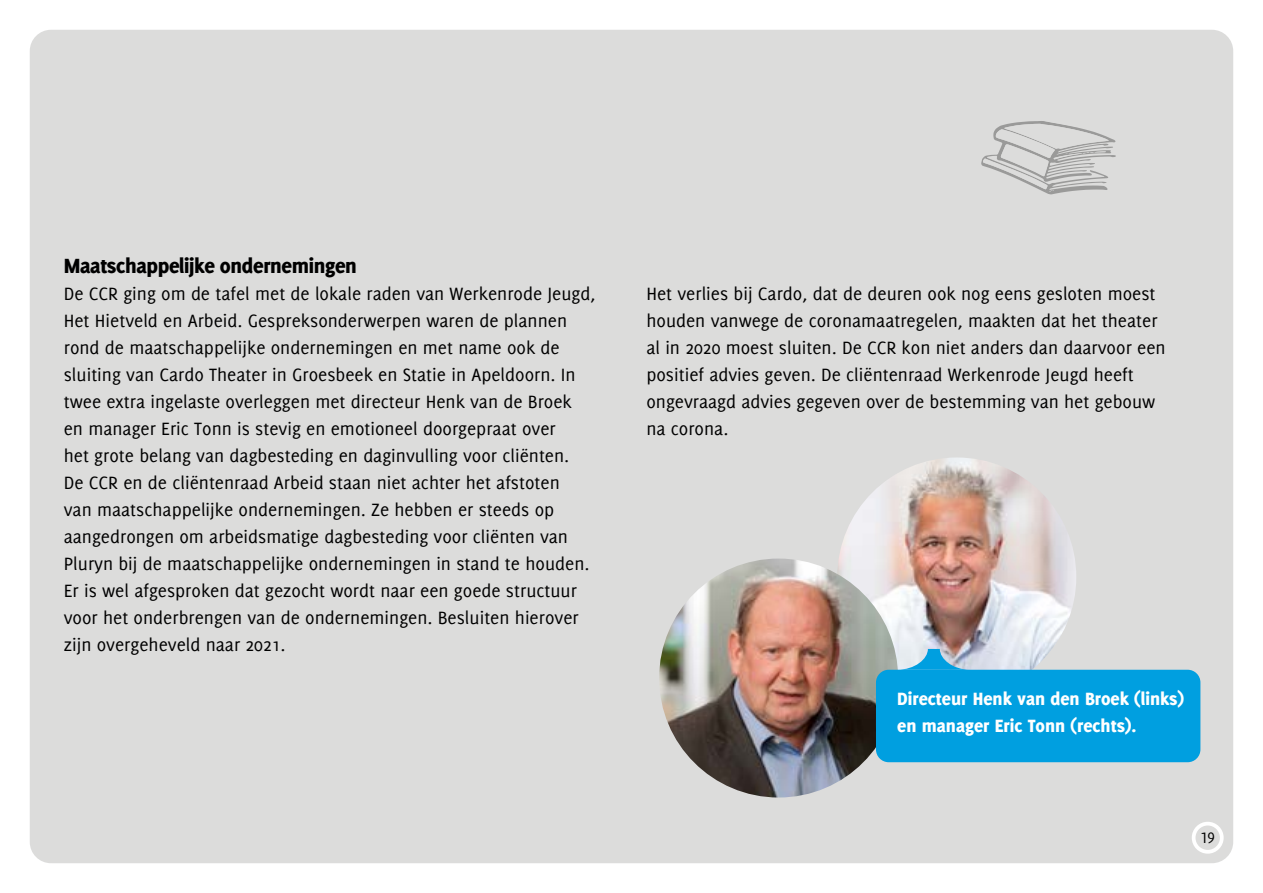
<style>
.page{position:relative;width:1263px;height:893px;background:#fff}
.page>*{position:absolute;margin:0;border:0;box-sizing:border-box;transform-origin:0 0}
.t1{font:800 22.5px "Delicious";letter-spacing:-.015em;color:#000}
.t2{font:19.5px/27px "Delicious";color:#000}
.t3{font:800 19.5px/27px "Delicious";color:#fff}
.t4{font:16.5px "Delicious Small Caps";color:#000}
</style>
<div class="page">
<div style="left:30px;top:30px;width:1203px;height:833px;background:#dcdcdb;border-radius:21px"></div>
<svg style="left:981px;top:121px;width:135px;height:74px"></svg>
<img style="left:837px;top:457px;width:239px;height:239px;border-radius:119px">
<img style="left:659px;top:559px;width:239px;height:238px;border-radius:119px">
<div style="left:876px;top:670px;width:324px;height:92px;background:#009fe0;border-radius:13px"></div>
<svg style="left:897px;top:649px;width:73px;height:21px"></svg>
<div style="left:1192px;top:822px;width:32px;height:32px;border:4px solid #fff;border-radius:50%"></div>
<p class="t1" style="left:64px;top:252px;width:295px">Maatschappelijke ondernemingen</p>
<p class="t2" style="left:64px;top:280px;width:533px">De CCR ging om de tafel met de lokale raden van Werkenrode Jeugd, Het Hietveld en Arbeid. Gespreksonderwerpen waren de plannen rond de maatschappelijke ondernemingen en met name ook de sluiting van Cardo Theater in Groesbeek en Statie in Apeldoorn. In twee extra ingelaste overleggen met directeur Henk van de Broek en manager Eric Tonn is stevig en emotioneel doorgepraat over<br>het grote belang van dagbesteding en daginvulling voor cliënten.<br>De CCR en de cliëntenraad Arbeid staan niet achter het afstoten<br>van maatschappelijke ondernemingen. Ze hebben er steeds op aangedrongen om arbeidsmatige dagbesteding voor cliënten van Pluryn bij de maatschappelijke ondernemingen in stand te houden.<br>Er is wel afgesproken dat gezocht wordt naar een goede structuur voor het onderbrengen van de ondernemingen. Besluiten hierover zijn overgeheveld naar 2021.</p>
<p class="t2" style="left:646px;top:280px;width:521px">Het verlies bij Cardo, dat de deuren ook nog eens gesloten moest houden vanwege de coronamaatregelen, maakten dat het theater al in 2020 moest sluiten. De CCR kon niet anders dan daarvoor een positief advies geven. De cliëntenraad Werkenrode Jeugd heeft ongevraagd advies gegeven over de bestemming van het gebouw na corona.</p>
<p class="t3" style="left:897px;top:685px;width:288px">Directeur Henk van den Broek (links) en manager Eric Tonn (rechts).</p>
<p class="t4" style="left:1200px;top:827px;width:16px">19</p>
</div>
